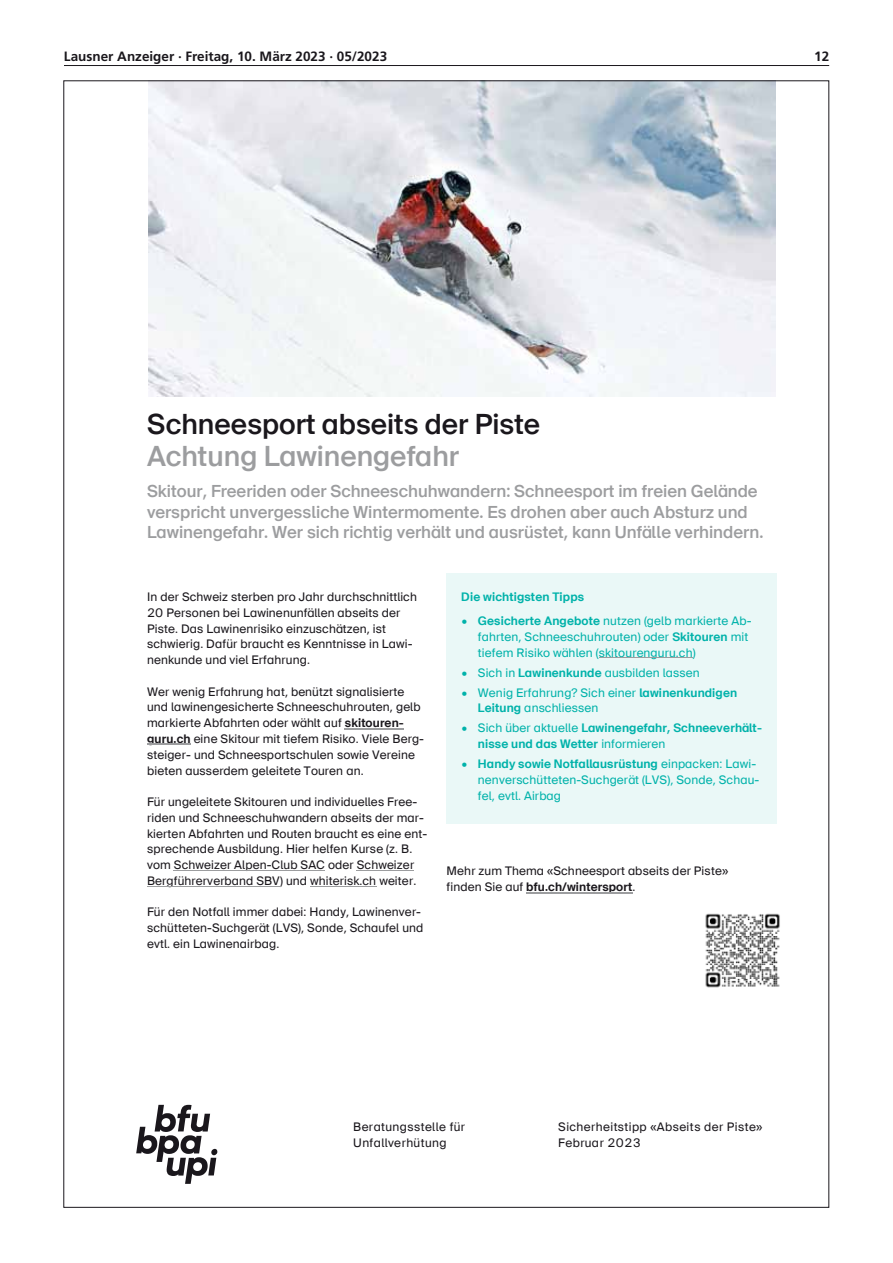
<style>
.page{position:relative;width:893px;height:1263px;background:#fff}
.page>*{position:absolute;margin:0;border:0;box-sizing:border-box;transform-origin:0 0}
.t1{font:500 28.05px "BFU Suisse";color:#1a171c}
.t2{font:500 28.05px "BFU Suisse";color:#9c9d9f}
.t3{font:500 16.8px/20px "BFU Suisse";color:#9c9d9f}
.t4{font:700 13.5px "Frutiger";color:#1a171c}
.t5{font:11.85px/15.8px "BFU Suisse";letter-spacing:.015em;color:#1a171c}
.t6{font:11.85px/15.8px "BFU Suisse";letter-spacing:.01em;color:#00b2aa}
.t7{font:700 11.85px/15.8px "BFU Suisse";letter-spacing:.01em;color:#00b2aa}
.t8{font:11.85px "BFU Suisse";letter-spacing:.035em;color:#1a171c}
.s1{font-weight:700}
.s2{font-weight:400}
</style>
<div class="page">
<hr style="left:64px;top:65px;width:765px;height:1px;background:#1a171c">
<img style="left:148px;top:82px;width:627px;height:314px">
<svg style="left:136px;top:1105px;width:81px;height:79px"></svg>
<hr style="left:345px;top:728px;width:59px;height:1px;background:#9c9d9f">
<hr style="left:147px;top:744px;width:44px;height:1px;background:#9c9d9f">
<hr style="left:174px;top:870px;width:151px;height:1px;background:#9c9d9f">
<hr style="left:357px;top:870px;width:57px;height:1px;background:#9c9d9f">
<hr style="left:147px;top:886px;width:133px;height:1px;background:#9c9d9f">
<hr style="left:310px;top:886px;width:66px;height:1px;background:#9c9d9f">
<div style="left:447px;top:589px;width:328px;height:24px;background:#eaf8f7"></div>
<div style="left:447px;top:613px;width:328px;height:16px;background:#eaf8f7"></div>
<div style="left:447px;top:629px;width:328px;height:15px;background:#eaf8f7"></div>
<div style="left:447px;top:644px;width:328px;height:20px;background:#eaf8f7"></div>
<hr style="left:599px;top:657px;width:94px;height:1px;background:#9c9d9f">
<div style="left:447px;top:664px;width:328px;height:21px;background:#eaf8f7"></div>
<div style="left:447px;top:685px;width:328px;height:15px;background:#eaf8f7"></div>
<div style="left:447px;top:700px;width:328px;height:20px;background:#eaf8f7"></div>
<div style="left:447px;top:720px;width:328px;height:16px;background:#eaf8f7"></div>
<div style="left:447px;top:736px;width:328px;height:20px;background:#eaf8f7"></div>
<div style="left:447px;top:756px;width:328px;height:16px;background:#eaf8f7"></div>
<div style="left:447px;top:772px;width:328px;height:16px;background:#eaf8f7"></div>
<div style="left:447px;top:788px;width:328px;height:19px;background:#eaf8f7"></div>
<div style="left:447px;top:573px;width:330px;height:16px;background:#eaf8f7"></div>
<div style="left:447px;top:807px;width:330px;height:16px;background:#eaf8f7"></div>
<hr style="left:526px;top:892px;width:106px;height:1px;background:#9c9d9f">
<img style="left:705px;top:913px;width:75px;height:75px">
<p class="t4" style="left:64px;top:48px;width:325px">Lausner Anzeiger · Freitag, 10. März 2023 · 05/2023</p>
<p class="t4" style="left:814px;top:48px;width:17px">12</p>
<h1 class="t1" style="left:147px;top:408px;width:395px">Schneesport abseits der Piste</h1>
<h1 class="t2" style="left:147px;top:440px;width:314px">Achtung Lawinengefahr</h1>
<p class="t3" style="left:147px;top:482px;width:618px">Skitour, Freeriden oder Schneeschuhwandern: Schneesport im freien Gelände verspricht unvergessliche Wintermomente. Es drohen aber auch Absturz und<br>Lawinengefahr. Wer sich richtig verhält und ausrüstet, kann Unfälle verhindern.</p>
<p class="t5" style="left:147px;top:589px;width:272px">In der Schweiz sterben pro Jahr durchschnittlich 20 Personen bei Lawinenunfällen abseits der Piste. Das Lawinenrisiko einzuschätzen, ist schwierig. Dafür braucht es Kenntnisse in Lawi&shy;nenkunde und viel Erfahrung.</p>
<p class="t5" style="left:147px;top:684px;width:279px">Wer wenig Erfahrung hat, benützt signalisierte und lawinengesicherte Schneeschuhrouten, gelb markierte Abfahrten oder wählt auf <span class="s1">skitouren&shy;guru.ch</span> eine Skitour mit tiefem Risiko. Viele Berg&shy;steiger- und Schneesportschulen sowie Vereine bieten ausserdem geleitete Touren an.</p>
<p class="t5" style="left:147px;top:794px;width:282px">Für ungeleitete Skitouren und individuelles Free&shy;riden und Schneeschuhwandern abseits der mar&shy;kierten Abfahrten und Routen braucht es eine ent&shy;sprechende Ausbildung. Hier helfen Kurse (z. B. vom Schweizer Alpen-Club SAC oder Schweizer Bergführerverband SBV) und whiterisk.ch weiter.</p>
<p class="t5" style="left:147px;top:904px;width:278px">Für den Notfall immer dabei: Handy, Lawinenver&shy;schütteten-Suchgerät (LVS), Sonde, Schaufel und evtl. ein Lawinenairbag.</p>
<p class="t7" style="left:461px;top:589px;width:124px">Die wichtigsten Tipps</p>
<p class="t6" style="left:478px;top:613px;width:275px;text-indent:-16px">• <span class="s1">Gesicherte Angebote</span> nutzen (gelb markierte Ab&shy;fahrten, Schneeschuhrouten) oder <span class="s1">Skitouren</span> mit tiefem Risiko wählen (skitourenguru.ch)</p>
<p class="t6" style="left:462px;top:665px;width:239px">• Sich in <span class="s1">Lawinenkunde</span> ausbilden lassen</p>
<p class="t6" style="left:478px;top:685px;width:261px;text-indent:-16px">• Wenig Erfahrung? Sich einer <span class="s1">lawinenkundigen<br>Leitung</span> anschliessen</p>
<p class="t7" style="left:478px;top:720px;width:286px;text-indent:-16px"><span class="s2">• Sich über aktuelle</span> Lawinengefahr, Schneeverhält&shy;nisse und das Wetter <span class="s2">informieren</span></p>
<p class="t6" style="left:478px;top:756px;width:283px;text-indent:-16px">• <span class="s1">Handy sowie Notfallausrüstung</span> einpacken: Lawi&shy;nenverschütteten-Suchgerät (LVS), Sonde, Schau&shy;fel, evtl. Airbag</p>
<p class="t5" style="left:447px;top:863px;width:283px">Mehr zum Thema «Schneesport abseits der Piste» finden Sie auf <span class="s1">bfu.ch/wintersport</span>.</p>
<p class="t8" style="left:353px;top:1120px;width:113px">Beratungsstelle für</p>
<p class="t8" style="left:558px;top:1120px;width:206px">Sicherheitstipp «Abseits der Piste»</p>
<p class="t8" style="left:353px;top:1136px;width:95px">Unfallverhütung</p>
<p class="t5" style="left:558px;top:1135px;width:84px">Februar 2023</p>
</div>
